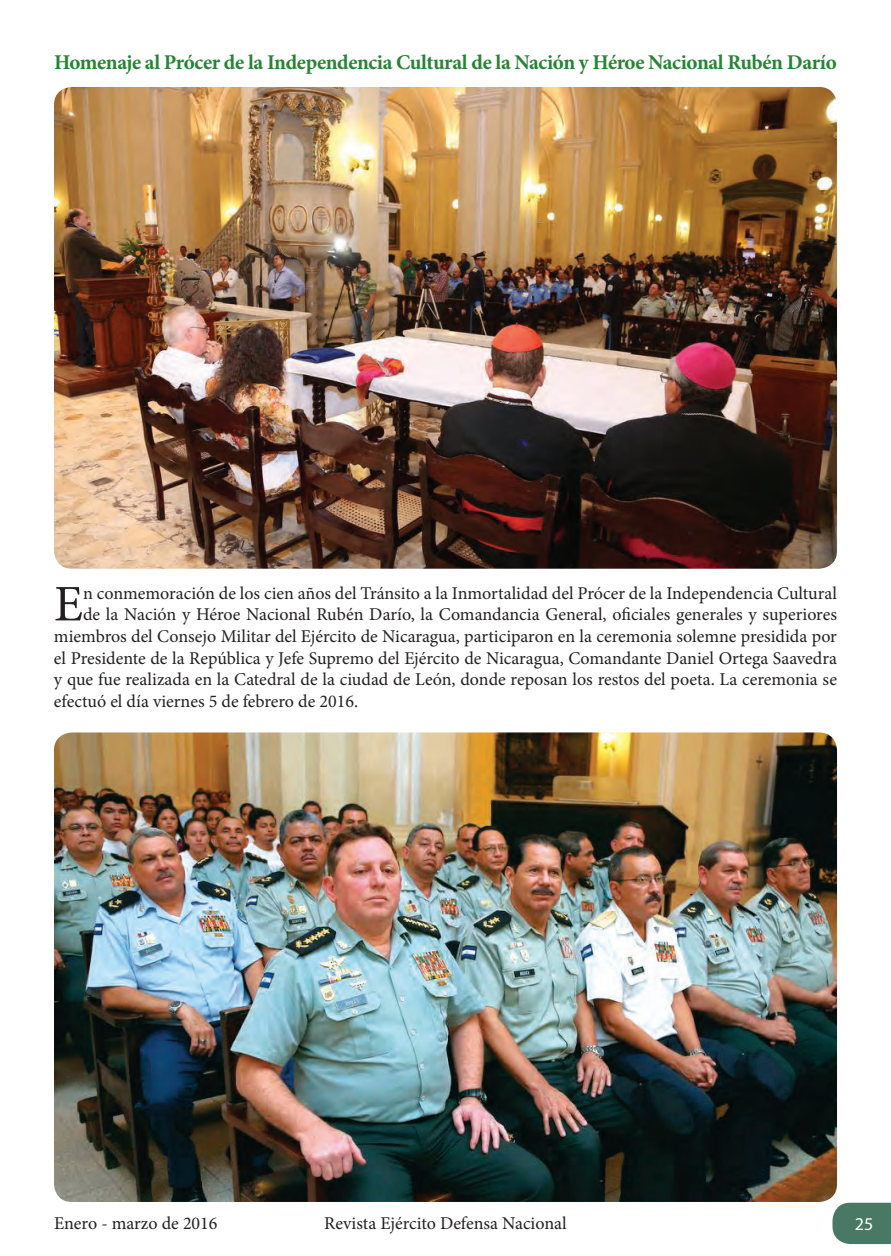
<style>
.page{position:relative;width:891px;height:1256px;background:#fff}
.page>*{position:absolute;margin:0;border:0;box-sizing:border-box;transform-origin:0 0}
.t1{font:51.3px "Minion Pro";color:#231f20}
.t2{font:700 21px "Minion Pro";letter-spacing:-.02em;color:#278335}
.t3{font:18px "Minion Pro";color:#231f20}
.t4{font:18px "Myriad Pro";color:#fff}
</style>
<div class="page">
<svg style="left:832px;top:1202px;width:59px;height:42px;background:#578270"></svg>
<img style="left:54px;top:87px;width:783px;height:481px">
<img style="left:54px;top:732px;width:783px;height:470px">
<p class="t2" style="left:54px;top:48px;width:784px">Homenaje al Prócer de la Independencia Cultural de la Nación y Héroe Nacional Rubén Darío</p>
<h1 class="t1" style="left:54px;top:569px;width:31px">E</h1>
<p class="t3" style="left:83px;top:581px;width:755px">n conmemoración de los cien años del Tránsito a la Inmortalidad del Prócer de la Independencia Cultural</p>
<p class="t3" style="left:83px;top:602px;width:755px">de la Nación y Héroe Nacional Rubén Darío, la Comandancia General, oficiales generales y superiores</p>
<p class="t3" style="left:54px;top:624px;width:785px">miembros del Consejo Militar del Ejército de Nicaragua, participaron en la ceremonia solemne presidida por</p>
<p class="t3" style="left:54px;top:646px;width:784px">el Presidente de la República y Jefe Supremo del Ejército de Nicaragua, Comandante Daniel Ortega Saavedra</p>
<p class="t3" style="left:54px;top:667px;width:785px">y que fue realizada en la Catedral de la ciudad de León, donde reposan los restos del poeta. La ceremonia se</p>
<p class="t3" style="left:54px;top:689px;width:306px">efectuó el día viernes 5 de febrero de 2016.</p>
<p class="t3" style="left:54px;top:1211px;width:165px">Enero - marzo de 2016</p>
<p class="t3" style="left:324px;top:1211px;width:244px">Revista Ejército Defensa Nacional</p>
<p class="t4" style="left:855px;top:1213px;width:20px">25</p>
</div>
